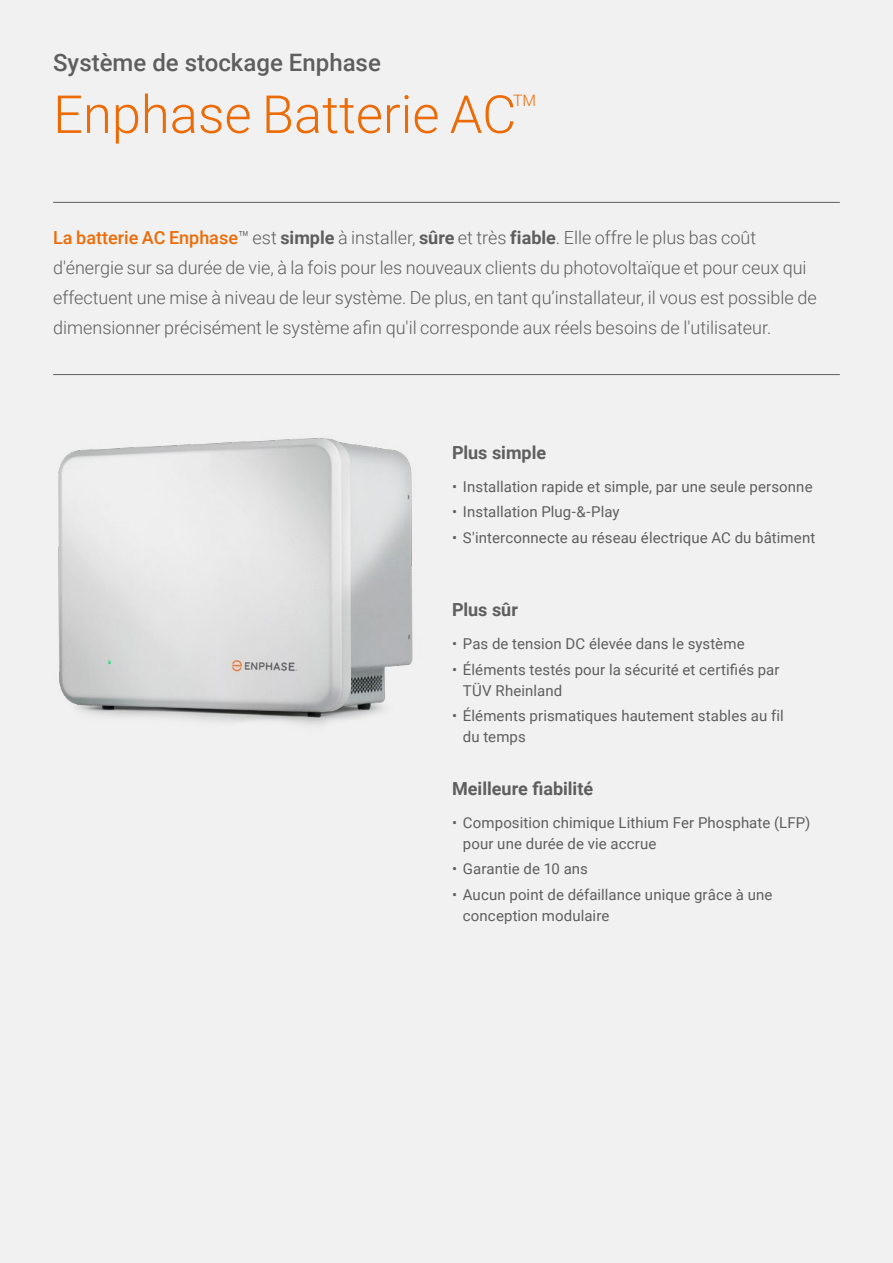
<style>
.page{position:relative;width:893px;height:1263px;background:#f1f1f1}
.page>*{position:absolute;margin:0;border:0;box-sizing:border-box;transform-origin:0 0}
.t1{font:300 52.5px "Roboto";color:#ed6b06}
.t2{font:500 24px "Roboto";color:#5f5e5e}
.t3{font:300 18px/30px "Roboto";color:#5f5e5e}
.t4{font:700 18px "Roboto";color:#5f5e5e}
.t5{font:300 15.75px "Roboto";color:#ed6b06}
.t6{font:15px/21px "Roboto";letter-spacing:.005em;color:#5f5e5e}
.s1{font-weight:500;color:#ed6b06}
.s2{font-weight:700}
</style>
<div class="page">
<img style="left:58px;top:438px;width:355px;height:287px">
<hr style="left:53px;top:202px;width:787px;height:1px;background:#5f5e5e">
<hr style="left:53px;top:374px;width:787px;height:1px;background:#5f5e5e">
<h2 class="t2" style="left:53px;top:46px;width:329px">Système de stockage Enphase</h2>
<h1 class="t1" style="left:53px;top:77px;width:465px">Enphase Batterie AC</h1>
<p class="t5" style="left:513px;top:89px;width:25px">TM</p>
<p class="t3" style="left:53px;top:222px;width:765px"><span class="s1">La batterie AC Enphase</span>™ est <span class="s2">simple</span> à installer, <span class="s2">sûre</span> et très <span class="s2">fiable</span>. Elle offre le plus bas coût d'énergie sur sa durée de vie, à la fois pour les nouveaux clients du photovoltaïque et pour ceux qui effectuent une mise à niveau de leur système. De plus, en tant qu’installateur, il vous est possible de dimensionner précisément le système afin qu'il corresponde aux réels besoins de l'utilisateur.</p>
<p class="t4" style="left:452px;top:440px;width:96px">Plus simple</p>
<p class="t6" style="left:452px;top:475px;width:362px">• Installation rapide et simple, par une seule personne</p>
<p class="t6" style="left:452px;top:501px;width:169px">• Installation Plug-&amp;-Play</p>
<p class="t6" style="left:452px;top:526px;width:365px">• S'interconnecte au réseau électrique AC du bâtiment</p>
<p class="t4" style="left:452px;top:597px;width:67px">Plus sûr</p>
<p class="t6" style="left:452px;top:633px;width:294px">• Pas de tension DC élevée dans le système</p>
<p class="t6" style="left:463px;top:658px;width:318px;text-indent:-11px">• Éléments testés pour la sécurité et certifiés par<br>TÜV Rheinland</p>
<p class="t6" style="left:463px;top:705px;width:322px;text-indent:-11px">• Éléments prismatiques hautement stables au fil du temps</p>
<p class="t4" style="left:452px;top:776px;width:142px">Meilleure fiabilité</p>
<p class="t6" style="left:463px;top:811px;width:349px;text-indent:-11px">• Composition chimique Lithium Fer Phosphate (LFP) pour une durée de vie accrue</p>
<p class="t6" style="left:452px;top:858px;width:137px">• Garantie de 10 ans</p>
<p class="t6" style="left:463px;top:883px;width:311px;text-indent:-11px">• Aucun point de défaillance unique grâce à une conception modulaire</p>
</div>
